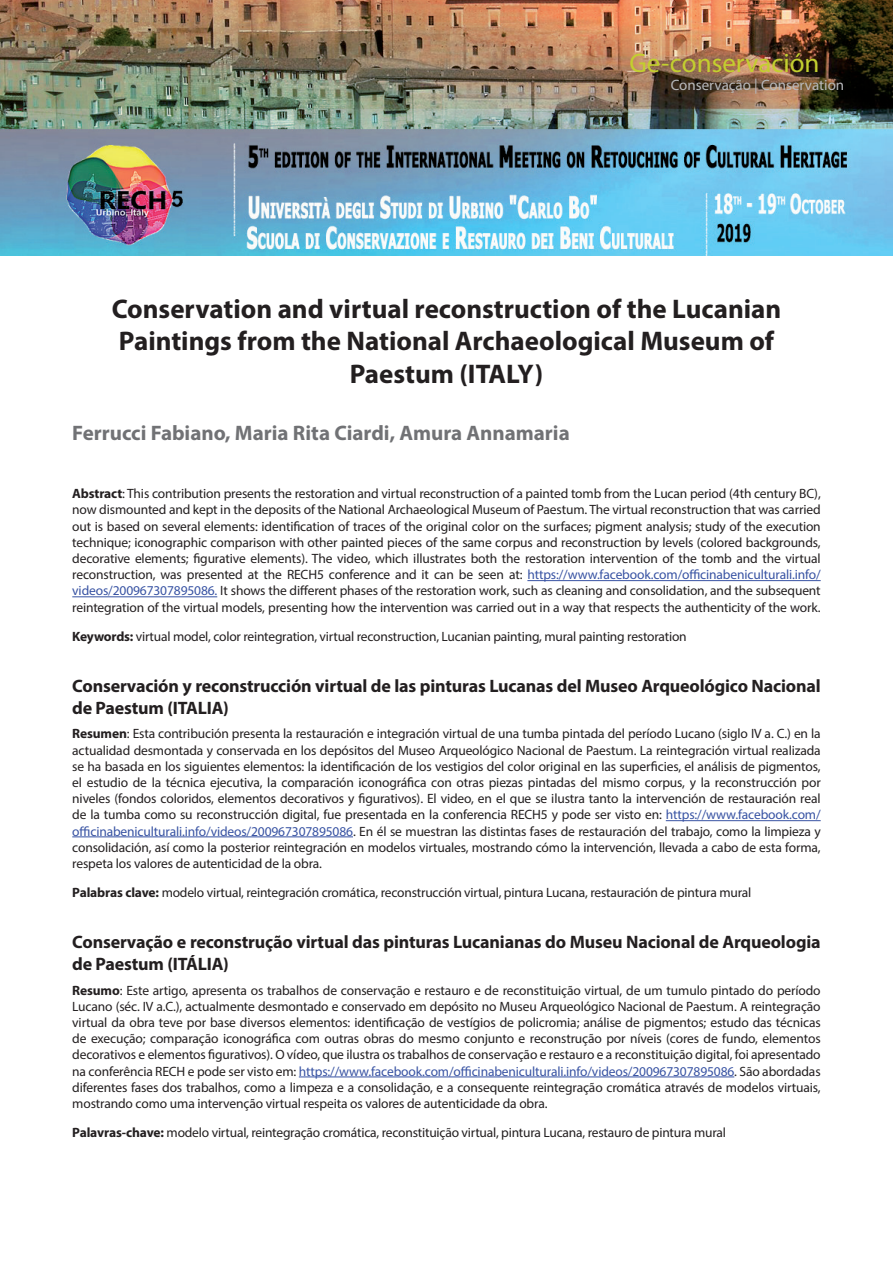
<style>
.page{position:relative;width:893px;height:1263px;background:#fff}
.page>*{position:absolute;margin:0;border:0;box-sizing:border-box;transform-origin:0 0}
.t1{font:700 27px/32.4px "Myriad Pro";color:#231f20;text-align:center}
.t2{font:27px "Myriad Pro";color:#c3cf2f}
.t3{font:700 21px "Myriad Pro";color:#717275}
.t4{font:700 18px/21.6px "Myriad Pro";letter-spacing:-.01em;color:#231f20}
.t5{font:15px "Myriad Pro";color:#b8b9bc}
.t6{font:13.5px/16.2px "Myriad Pro";letter-spacing:-.015em;color:#231f20;text-align:justify}
.s1{font-weight:700}
.s2{color:#3853a3}
</style>
<div class="page">
<hr style="left:527px;top:580px;width:294px;height:1px;background:#3853a3">
<hr style="left:72px;top:596px;width:145px;height:1px;background:#3853a3">
<hr style="left:666px;top:820px;width:155px;height:1px;background:#3853a3">
<hr style="left:72px;top:836px;width:281px;height:1px;background:#3853a3">
<hr style="left:299px;top:1076px;width:435px;height:1px;background:#3853a3">
<img style="left:0;top:0;width:893px;height:255px">
<h1 class="t2" style="left:629px;top:46px;width:192px">Ge-conservación</h1>
<p class="t5" style="left:671px;top:76px;width:175px">Conservação | Conservation</p>
<h1 class="t1" style="left:112px;top:292px;width:671px">Conservation and virtual reconstruction of the Lucanian<br>Paintings from the National Archaeological Museum of<br>Paestum (ITALY)</h1>
<h2 class="t3" style="left:72px;top:420px;width:499px">Ferrucci Fabiano, Maria Rita Ciardi, Amura Annamaria</h2>
<p class="t6" style="left:72px;top:485px;width:750px"><span class="s1">Abstract</span>: This contribution presents the restoration and virtual reconstruction of a painted tomb from the Lucan period (4th century BC), now dismounted and kept in the deposits of the National Archaeological Museum of Paestum. The virtual reconstruction that was carried out is based on several elements: identification of traces of the original color on the surfaces; pigment analysis; study of the execution technique; iconographic comparison with other painted pieces of the same corpus and reconstruction by levels (colored backgrounds, decorative elements; figurative elements). The video, which illustrates both the restoration intervention of the tomb and the virtual reconstruction, was presented at the RECH5 conference and it can be seen at: <span class="s2">https://www.facebook.com/officinabeniculturali.info/ videos/200967307895086.</span> It shows the different phases of the restoration work, such as cleaning and consolidation, and the subsequent reintegration of the virtual models, presenting how the intervention was carried out in a way that respects the authenticity of the work.</p>
<p class="t6" style="left:72px;top:628px;width:616px"><span class="s1">Keywords:</span> virtual model, color reintegration, virtual reconstruction, Lucanian painting, mural painting restoration</p>
<h3 class="t4" style="left:72px;top:674px;width:750px">Conservación y reconstrucción virtual de las pinturas Lucanas del Museo Arqueológico Nacional de Paestum (ITALIA)</h3>
<p class="t6" style="left:72px;top:725px;width:750px"><span class="s1">Resumen</span>: Esta contribución presenta la restauración e integración virtual de una tumba pintada del período Lucano (siglo IV a. C.) en la actualidad desmontada y conservada en los depósitos del Museo Arqueológico Nacional de Paestum. La reintegración virtual realizada se ha basada en los siguientes elementos: la identificación de los vestigios del color original en las superficies, el análisis de pigmentos, el estudio de la técnica ejecutiva, la comparación iconográfica con otras piezas pintadas del mismo corpus, y la reconstrucción por niveles (fondos coloridos, elementos decorativos y figurativos). El video, en el que se ilustra tanto la intervención de restauración real de la tumba como su reconstrucción digital, fue presentada en la conferencia RECH5 y pode ser visto en: <span class="s2">https://www.facebook.com/ officinabeniculturali.info/videos/200967307895086</span>. En él se muestran las distintas fases de restauración del trabajo, como la limpieza y consolidación, así como la posterior reintegración en modelos virtuales, mostrando cómo la intervención, llevada a cabo de esta forma, respeta los valores de autenticidad de la obra.</p>
<p class="t6" style="left:72px;top:884px;width:680px"><span class="s1">Palabras clave:</span> modelo virtual, reintegración cromática, reconstrucción virtual, pintura Lucana, restauración de pintura mural</p>
<h3 class="t4" style="left:72px;top:931px;width:750px">Conservação e reconstrução virtual das pinturas Lucanianas do Museu Nacional de Arqueologia de Paestum (ITÁLIA)</h3>
<p class="t6" style="left:72px;top:982px;width:750px"><span class="s1">Resumo</span>: Este artigo, apresenta os trabalhos de conservação e restauro e de reconstituição virtual, de um tumulo pintado do período Lucano (séc. IV a.C.), actualmente desmontado e conservado em depósito no Museu Arqueológico Nacional de Paestum. A reintegração virtual da obra teve por base diversos elementos: identificação de vestígios de policromia; análise de pigmentos; estudo das técnicas de execução; comparação iconográfica com outras obras do mesmo conjunto e reconstrução por níveis (cores de fundo, elementos decorativos e elementos figurativos). O vídeo, que ilustra os trabalhos de conservação e restauro e a reconstituição digital, foi apresentado na conferência RECH e pode ser visto em: <span class="s2">https://www.facebook.com/officinabeniculturali.info/videos/200967307895086</span>. São abordadas diferentes fases dos trabalhos, como a limpeza e a consolidação, e a consequente reintegração cromática através de modelos virtuais, mostrando como uma intervenção virtual respeita os valores de autenticidade da obra.</p>
<p class="t6" style="left:72px;top:1124px;width:655px"><span class="s1">Palavras-chave:</span> modelo virtual, reintegração cromática, reconstituição virtual, pintura Lucana, restauro de pintura mural</p>
</div>
